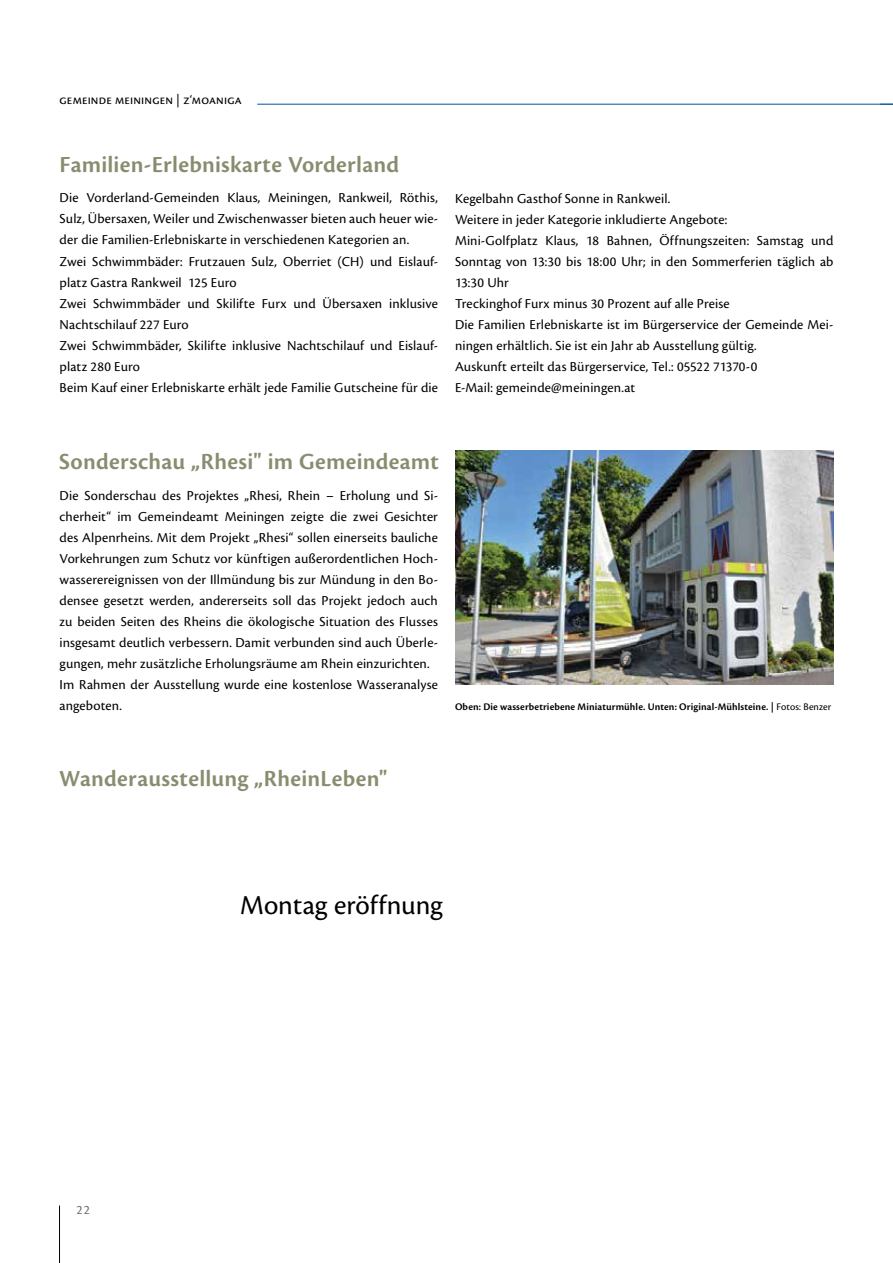
<style>
.page{position:relative;width:893px;height:1263px;background:#fff}
.page>*{position:absolute;margin:0;border:0;box-sizing:border-box;transform-origin:0 0}
.t1{font:28.5px "Cronos Pro";color:#000}
.t2{font:600 24px "Cronos Pro";letter-spacing:.015em;color:#878e6f}
.t3{font:14.25px/21px "Cronos Pro";letter-spacing:.01em;color:#000}
.t4{font:13.5px "Cronos Pro";letter-spacing:.015em;color:#000}
.t5{font:13.5px "Cronos Pro";color:#6d6e71}
.t6{font:600 10.5px "Cronos Pro";letter-spacing:.01em;color:#000}
.s1{font-weight:400}
</style>
<div class="page">
<hr style="left:59px;top:1205px;width:1px;height:58px;background:#000">
<hr style="left:257px;top:104px;width:636px;height:1px;background:#00539b">
<img style="left:455px;top:450px;width:378px;height:234px">
<p class="t4" style="left:60px;top:92px;width:184px">gemeinde meiningen | z‘moaniga</p>
<h2 class="t2" style="left:60px;top:151px;width:341px">Familien-Erlebniskarte Vorderland</h2>
<p class="t3" style="left:60px;top:188px;width:380px">Die Vorderland-Gemeinden Klaus, Meiningen, Rankweil, Röthis, Sulz, Übersaxen, Weiler und Zwischenwasser bieten auch heuer wie&shy;der die Familien-Erlebniskarte in verschiedenen Kategorien an.<br>Zwei Schwimmbäder: Frutzauen Sulz, Oberriet (CH) und Eislauf&shy;platz Gastra Rankweil 125 Euro<br>Zwei Schwimmbäder und Skilifte Furx und Übersaxen inklusive Nachtschilauf 227 Euro<br>Zwei Schwimmbäder, Skilifte inklusive Nachtschilauf und Eislauf&shy;platz 280 Euro<br>Beim Kauf einer Erlebniskarte erhält jede Familie Gutscheine für die</p>
<p class="t3" style="left:455px;top:188px;width:380px">Kegelbahn Gasthof Sonne in Rankweil.<br>Weitere in jeder Kategorie inkludierte Angebote:<br>Mini-Golfplatz Klaus, 18 Bahnen, Öffnungszeiten: Samstag und Sonntag von 13:30 bis 18:00 Uhr; in den Sommerferien täglich ab 13:30 Uhr<br>Treckinghof Furx minus 30 Prozent auf alle Preise<br>Die Familien Erlebniskarte ist im Bürgerservice der Gemeinde Mei&shy;ningen erhältlich. Sie ist ein Jahr ab Ausstellung gültig.<br>Auskunft erteilt das Bürgerservice, Tel.: 05522 71370-0<br>E-Mail: gemeinde@meiningen.at</p>
<h2 class="t2" style="left:59px;top:447px;width:381px">Sonderschau „Rhesi" im Gemeindeamt</h2>
<p class="t3" style="left:60px;top:485px;width:380px">Die Sonderschau des Projektes „Rhesi, Rhein – Erholung und Si&shy;cherheit“ im Gemeindeamt Meiningen zeigte die zwei Gesichter des Alpenrheins. Mit dem Projekt „Rhesi“ sollen einerseits bauliche Vorkehrungen zum Schutz vor künftigen außerordentlichen Hoch&shy;wasserereignissen von der Illmündung bis zur Mündung in den Bo&shy;densee gesetzt werden, andererseits soll das Projekt jedoch auch zu beiden Seiten des Rheins die ökologische Situation des Flusses insgesamt deutlich verbessern. Damit verbunden sind auch Überle&shy;gungen, mehr zusätzliche Erholungsräume am Rhein einzurichten.<br>Im Rahmen der Ausstellung wurde eine kostenlose Wasseranalyse angeboten.</p>
<p class="t6" style="left:455px;top:700px;width:378px">Oben: Die wasserbetriebene Miniaturmühle. Unten: Original-Mühlsteine. | <span class="s1">Fotos: Benzer</span></p>
<h2 class="t2" style="left:59px;top:765px;width:330px">Wanderausstellung „RheinLeben"</h2>
<h1 class="t1" style="left:240px;top:889px;width:204px">Montag eröffnung</h1>
<p class="t5" style="left:77px;top:1202px;width:15px">22</p>
</div>
